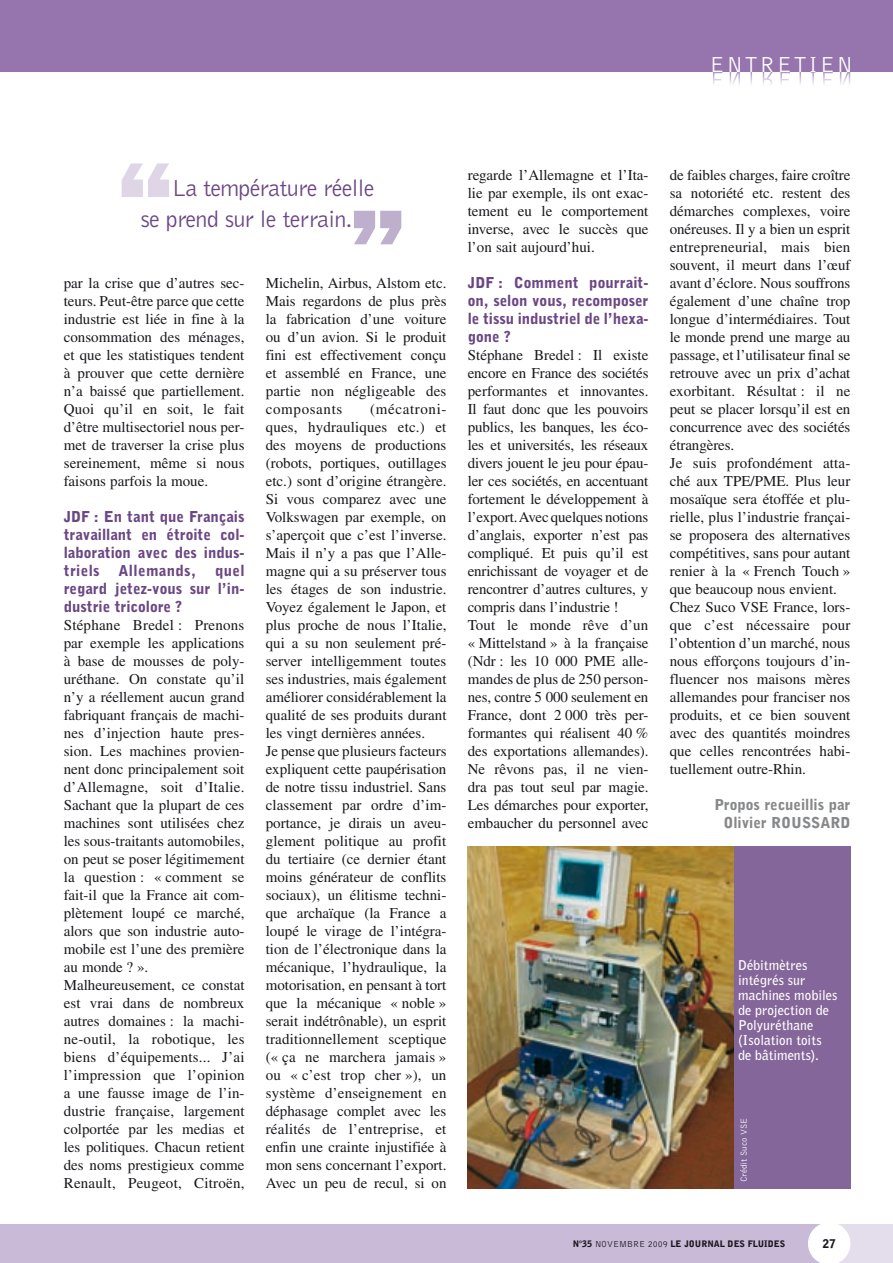
<style>
.page{position:relative;width:893px;height:1263px;background:#fff}
.page>*{position:absolute;margin:0;border:0;box-sizing:border-box;transform-origin:0 0}
.t1{font:800 90px "Imago";color:#beafcd}
.t2{font:800 90px "Imago";color:#ded6e6}
.t3{font:24px/31.5px "Bell Gothic BT";letter-spacing:-.03em;color:#6b4784}
.t4{font:15px/18px "Times";color:#1a171c}
.t5{font:900 15px/18px "Bell Gothic BT";color:#6b4784;text-align:justify}
.t6{font:900 15px/18px "Bell Gothic BT";color:#87888a;text-align:center}
.t7{font:900 15px "Bell Gothic BT";letter-spacing:.025em;color:#6b4784}
.t8{font:700 13.5px/15px "Bell Gothic BT";letter-spacing:.01em;color:#fff}
.t9{font:900 12px "Bell Gothic BT";color:#1a171c}
.t10{font:900 9px "Bell Gothic BT";color:#1a171c}
.t11{font:9px "Bell Gothic BT";color:#1a171c}
.t12{font:9px "Bell Gothic BT";color:#fff}
.s1{font-weight:900}
.s2{font-weight:400}
</style>
<div class="page">
<svg style="left:0;top:1224px;width:893px;height:39px;background:#ccbeda"></svg>
<div style="left:0;top:0;width:893px;height:72px;background:#9674ad"></div>
<img style="left:468px;top:846px;width:266px;height:342px">
<div style="left:734px;top:846px;width:116px;height:342px;background:#85669a"></div>
<div style="left:713px;top:57px;width:137px;height:15px;background:#9674ad"></div>
<h1 class="t2" style="left:119px;top:141px;width:54px">“</h1>
<h2 class="t3" style="left:141px;top:171px;width:235px;text-indent:31px">La température réelle se prend sur le terrain.</h2>
<h1 class="t1" style="left:351px;top:189px;width:54px">”</h1>
<p class="t4" style="left:64px;top:274px;width:182px;text-align:justify">par la crise que d’autres sec&shy;teurs. Peut-être parce que cette industrie est liée in fine à la consommation des ménages, et que les statistiques tendent à prouver que cette dernière n’a baissé que partiellement.<br>Quoi qu’il en soit, le fait d’être multisectoriel nous per&shy;met de traverser la crise plus sereinement, même si nous faisons parfois la moue.</p>
<p class="t5" style="left:64px;top:507px;width:182px">JDF : En tant que Français travaillant en étroite col&shy;laboration avec des indus&shy;triels</p>
<p class="t5" style="left:64px;top:561px;width:182px;text-indent:151px">quel regard jetez-vous sur l’in&shy;dustrie tricolore ?</p>
<p class="t4" style="left:64px;top:616px;width:182px">Stéphane Bredel : Prenons par exemple les applications à base de mousses de poly&shy;uréthane. On constate qu’il n’y a réellement aucun grand fabriquant français de machi&shy;nes d’injection haute pres&shy;sion. Les machines provien&shy;nent donc principalement soit d’Allemagne, soit d’Italie.<br>Sachant que la plupart de ces machines sont utilisées chez les sous-traitants automobiles, on peut se poser légitimement la question : « comment se fait-il que la France ait com&shy;plètement loupé ce marché, alors que son industrie auto&shy;mobile est l’une des première au monde ? ».<br>Malheureusement, ce constat est vrai dans de nombreux autres domaines : la machi&shy;ne-outil, la robotique, les biens d’équipements... J’ai l’impression que l’opinion a une fausse image de l’in&shy;dustrie française, largement colportée par les medias et les politiques. Chacun retient des noms prestigieux comme<br>Renault, Peugeot, Citroën,</p>
<p class="t7" style="left:119px;top:561px;width:79px">Allemands,</p>
<p class="t4" style="left:266px;top:274px;width:182px;text-align:justify">Michelin, Airbus, Alstom etc.<br>Mais regardons de plus près la fabrication d’une voiture ou d’un avion. Si le produit fini est effectivement conçu et assemblé en France, une partie non négligeable des composants</p>
<p class="t4" style="left:266px;top:400px;width:182px;text-indent:104px">(mécatroni&shy;ques, hydrauliques etc.) et des moyens de productions (robots, portiques, outillages etc.) sont d’origine étrangère.<br>Si vous comparez avec une<br>Volkswagen par exemple, on s’aperçoit que c’est l’inverse.<br>Mais il n’y a pas que l’Alle&shy;magne qui a su préserver tous les étages de son industrie.<br>Voyez également le Japon, et plus proche de nous l’Italie, qui a su non seulement pré&shy;server intelligemment toutes ses industries, mais également améliorer considérablement la qualité de ses produits durant les vingt dernières années.<br>Je pense que plusieurs facteurs expliquent cette paupérisation de notre tissu industriel. Sans classement par ordre d’im&shy;portance, je dirais un aveu&shy;glement politique au profit du tertiaire (ce dernier étant moins générateur de conflits sociaux), un élitisme techni&shy;que archaïque (la France a loupé le virage de l’intégra&shy;tion de l’électronique dans la mécanique, l’hydraulique, la motorisation, en pensant à tort que la mécanique « noble » serait indétrônable), un esprit traditionnellement sceptique (« ça ne marchera jamais » ou « c’est trop cher »), un système d’enseignement en déphasage complet avec les réalités de l’entreprise, et enfin une crainte injustifiée à mon sens concernant l’export.<br>Avec un peu de recul, si on</p>
<p class="t4" style="left:468px;top:166px;width:182px;text-align:justify">regarde l’Allemagne et l’Ita&shy;lie par exemple, ils ont exac&shy;tement eu le comportement inverse, avec le succès que l’on sait aujourd’hui.</p>
<p class="t5" style="left:468px;top:273px;width:182px">JDF : Comment pourrait&shy;on, selon vous, recomposer le tissu industriel de l’hexa&shy;gone ?</p>
<p class="t4" style="left:468px;top:346px;width:182px">Stéphane Bredel : Il existe encore en France des sociétés performantes et innovantes.<br>Il faut donc que les pouvoirs publics, les banques, les éco&shy;les et universités, les réseaux divers jouent le jeu pour épau&shy;ler ces sociétés, en accentuant fortement le développement à l’export. Avec quelques notions d’anglais, exporter n’est pas compliqué. Et puis qu’il est enrichissant de voyager et de rencontrer d’autres cultures, y compris dans l’industrie !<br>Tout le monde rêve d’un « Mittelstand » à la française (Ndr : les 10 000 PME alle&shy;mandes de plus de 250 person&shy;nes, contre 5 000 seulement en<br>France, dont 2 000 très per&shy;formantes qui réalisent 40 % des exportations allemandes).<br>Ne rêvons pas, il ne vien&shy;dra pas tout seul par magie.<br>Les démarches pour exporter, embaucher du personnel avec</p>
<p class="t4" style="left:670px;top:166px;width:182px">de faibles charges, faire croître sa notoriété etc. restent des démarches complexes, voire onéreuses. Il y a bien un esprit entrepreneurial, mais bien souvent, il meurt dans l’œuf avant d’éclore. Nous souffrons également d’une chaîne trop longue d’intermédiaires. Tout le monde prend une marge au passage, et l’utilisateur final se retrouve avec un prix d’achat exorbitant. Résultat : il ne peut se placer lorsqu’il est en concurrence avec des sociétés étrangères.<br>Je suis profondément atta&shy;ché aux TPE/PME. Plus leur mosaïque sera étoffée et plu&shy;rielle, plus l’industrie françai&shy;se proposera des alternatives compétitives, sans pour autant renier à la « French Touch » que beaucoup nous envient.<br>Chez Suco VSE France, lors&shy;que c’est nécessaire pour l’obtention d’un marché, nous nous efforçons toujours d’in&shy;fluencer nos maisons mères allemandes pour franciser nos produits, et ce bien souvent avec des quantités moindres que celles rencontrées habi&shy;tuellement outre-Rhin.</p>
<p class="t6" style="left:714px;top:795px;width:137px">Propos recueillis par<br>Olivier ROUSSARD</p>
<p class="t8" style="left:738px;top:957px;width:101px">Débitmètres intégrés sur machines mobiles de projection de<br>Poly-uréthane (Isolation toits de bâtiments).</p>
<p class="t12" style="left:738px;top:1182px;width:64px;rotate:-90deg">Crédit Suco VSE</p>
<p class="t11" style="left:526px;top:1238px;width:102px"><span class="s1">N°35</span> s eptembre-octo</p>
<p class="t10" style="left:573px;top:1238px;width:214px">N°35 <span class="s2">Novembre 2009</span> LE JOURNAL DES FLUIDES</p>
<p class="t9" style="left:822px;top:1236px;width:14px">27</p>
</div>
